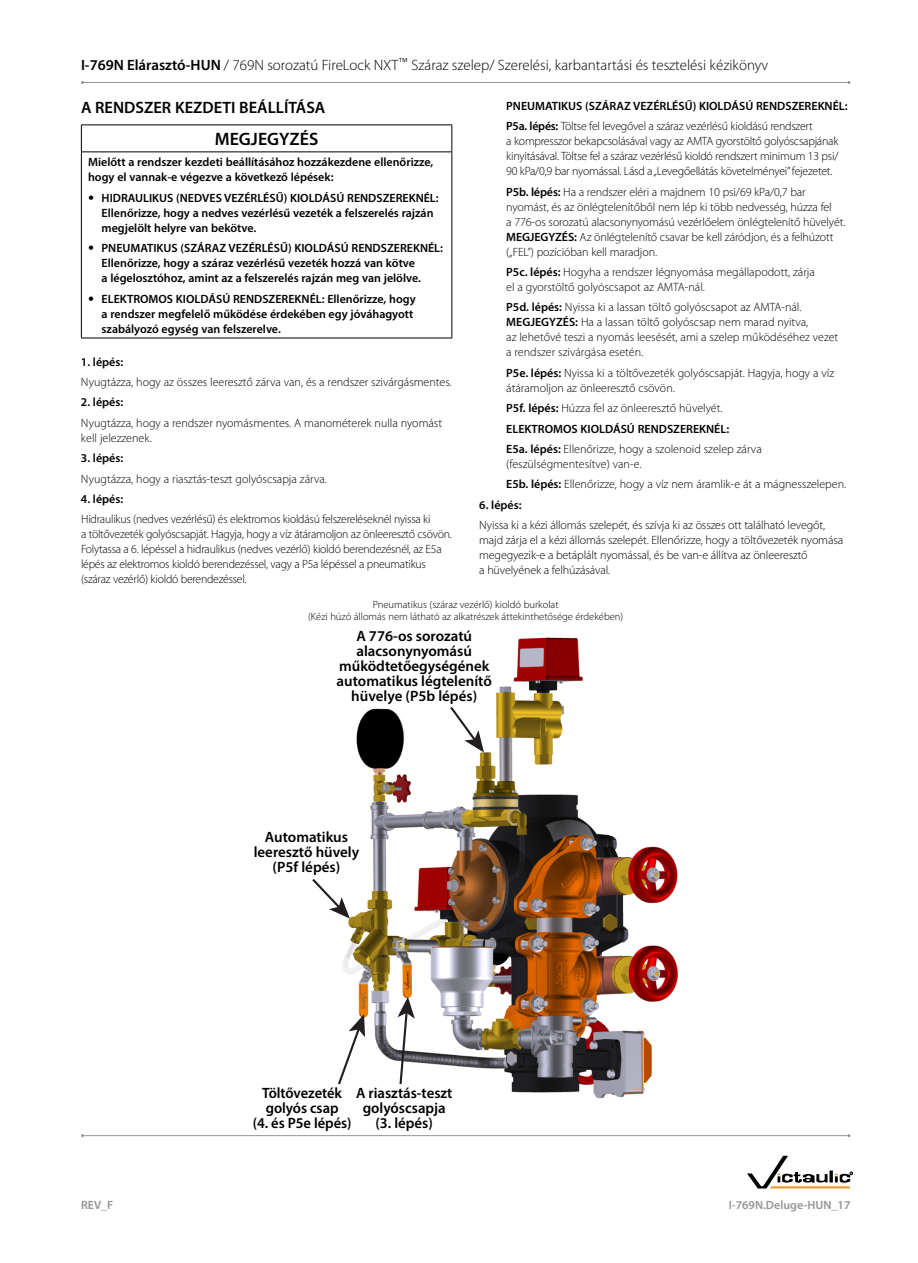
<style>
.page{position:relative;width:918px;height:1263px;background:#fff}
.page>*{position:absolute;margin:0;border:0;box-sizing:border-box;transform-origin:0 0}
.t1{font:600 18px "Myriad Pro";color:#000}
.t2{font:600 16.5px "Myriad Pro";color:#000}
.t3{font:600 15px/15px "Myriad Pro";color:#000;text-align:center}
.t4{font:300 15px "Myriad Pro";color:#000}
.t5{font:300 12px/15px "Myriad Pro";letter-spacing:-.01em;color:#000}
.t6{font:600 12px/15px "Myriad Pro";color:#000}
.t7{font:600 12px "Myriad Pro";color:#939598}
.t8{font:300 10.5px/12px "Myriad Pro";color:#000;text-align:center}
.s1{font-weight:600}
.s2{font-family:"Trade Gothic LT Std";font-weight:300}
.s3{font-weight:300}
</style>
<div class="page">
<hr style="left:82px;top:82px;width:767px;height:1px;background:#939598">
<img style="left:343px;top:637px;width:335px;height:462px">
<svg style="left:448px;top:704px;width:36px;height:48px"></svg>
<svg style="left:397px;top:997px;width:18px;height:89px"></svg>
<svg style="left:338px;top:1014px;width:27px;height:73px"></svg>
<svg style="left:312px;top:876px;width:38px;height:43px"></svg>
<hr style="left:81px;top:124px;width:371px;height:1px;background:#000">
<svg style="left:81px;top:125px;width:1px;height:26px"></svg>
<svg style="left:452px;top:125px;width:1px;height:26px"></svg>
<hr style="left:81px;top:151px;width:371px;height:1px;background:#000">
<hr style="left:81px;top:152px;width:1px;height:186px;background:#000">
<hr style="left:452px;top:152px;width:1px;height:186px;background:#000">
<hr style="left:81px;top:338px;width:371px;height:1px;background:#000">
<svg style="left:747px;top:1156px;width:106px;height:32px"></svg>
<hr style="left:83px;top:1135px;width:766px;height:1px;background:#939598">
<p class="t4" style="left:81px;top:57px;width:689px"><span class="s1">I-769N Elárasztó-HUN</span> / 769N sorozatú FireLock NXT<sup>™</sup> Száraz szelep/ Szerelési, karbantartási és tesztelési kézikönyv</p>
<h2 class="t2" style="left:81px;top:97px;width:246px">A RENDSZER KEZDETI BEÁLLÍTÁSA</h2>
<h1 class="t1" style="left:215px;top:128px;width:105px">MEGJEGYZÉS</h1>
<p class="t6" style="left:88px;top:154px;width:347px">Mielőtt a rendszer kezdeti beállításához hozzákezdene ellenőrizze, hogy el vannak-e végezve a következő lépések:</p>
<p class="t6" style="left:102px;top:190px;width:339px;text-indent:-14px"><span class="s2">•</span> HIDRAULIKUS (NEDVES VEZÉRLÉSŰ) KIOLDÁSÚ RENDSZEREKNÉL:<br>Ellenőrizze, hogy a nedves vezérlésű vezeték a felszerelés rajzán megjelölt helyre van bekötve.</p>
<p class="t6" style="left:102px;top:240px;width:343px;text-indent:-14px"><span class="s2">•</span> PNEUMATIKUS (SZÁRAZ VEZÉRLÉSŰ) KIOLDÁSÚ RENDSZEREKNÉL:<br>Ellenőrizze, hogy a száraz vezérlésű vezeték hozzá van kötve<br>a légelosztóhoz, amint az a felszerelés rajzán meg van jelölve.</p>
<p class="t6" style="left:102px;top:291px;width:316px;text-indent:-14px"><span class="s2">•</span> ELEKTROMOS KIOLDÁSÚ RENDSZEREKNÉL: Ellenőrizze, hogy a rendszer megfelelő működése érdekében egy jóváhagyott szabályozó egység van felszerelve.</p>
<p class="t6" style="left:81px;top:354px;width:44px">1. lépés:</p>
<p class="t5" style="left:81px;top:375px;width:372px">Nyugtázza, hogy az összes leeresztő zárva van, és a rendszer szivárgásmentes.</p>
<p class="t6" style="left:81px;top:394px;width:44px">2. lépés:</p>
<p class="t5" style="left:81px;top:415px;width:363px">Nyugtázza, hogy a rendszer nyomásmentes. A manométerek nulla nyomást kell jelezzenek.</p>
<p class="t6" style="left:81px;top:450px;width:44px">3. lépés:</p>
<p class="t5" style="left:81px;top:471px;width:248px">Nyugtázza, hogy a riasztás-teszt golyóscsapja zárva.</p>
<p class="t6" style="left:81px;top:491px;width:44px">4. lépés:</p>
<p class="t5" style="left:81px;top:512px;width:372px">Hidraulikus (nedves vezérlésű) és elektromos kioldású felszereléseknél nyissa ki<br>a töltővezeték golyóscsapját. Hagyja, hogy a víz átáramoljon az önleeresztő csövön.<br>Folytassa a 6. lépéssel a hidraulikus (nedves vezérlő) kioldó berendezésnél, az E5a lépés az elektromos kioldó berendezéssel, vagy a P5a lépéssel a pneumatikus (száraz vezérlő) kioldó berendezéssel.</p>
<p class="t6" style="left:506px;top:95px;width:343px;line-height:20.4px">PNEUMATIKUS (SZÁRAZ VEZÉRLÉSŰ) KIOLDÁSÚ RENDSZEREKNÉL:<br>P5a. lépés: <span class="s3">Töltse fel levegővel a száraz vezérlésű kioldású rendszert</span></p>
<p class="t5" style="left:506px;top:134px;width:334px;text-align:justify">a kompresszor bekapcsolásával vagy az AMTA gyorstöltő golyóscsapjának kinyitásával. Töltse fel a száraz vezérlésű kioldó rendszert minimum 13 psi/ 90 kPa/0,9 bar nyomással. Lásd a „Levegőellátás követelményei” fejezetet.</p>
<p class="t5" style="left:506px;top:184px;width:341px"><span class="s1">P5b. lépés:</span> Ha a rendszer eléri a majdnem 10 psi/69 kPa/0,7 bar nyomást, és az önlégtelenítőből nem lép ki több nedvesség, húzza fel<br>a 776-os sorozatú alacsonynyomású vezérlőelem önlégtelenítő hüvelyét.<br><span class="s1">MEGJEGYZÉS:</span> Az önlégtelenítő csavar be kell záródjon, és a felhúzott („FEL”) pozícióban kell maradjon.</p>
<p class="t5" style="left:506px;top:265px;width:310px"><span class="s1">P5c. lépés:</span> Hogyha a rendszer légnyomása megállapodott, zárja el a gyorstöltő golyóscsapot az AMTA-nál.</p>
<p class="t5" style="left:506px;top:300px;width:334px"><span class="s1">P5d. lépés:</span> Nyissa ki a lassan töltő golyóscsapot az AMTA-nál.<br><span class="s1">MEGJEGYZÉS:</span> Ha a lassan töltő golyóscsap nem marad nyitva,<br>az lehetővé teszi a nyomás leesését, ami a szelep működéséhez vezet a rendszer szivárgása esetén.</p>
<p class="t5" style="left:506px;top:365px;width:329px"><span class="s1">P5e. lépés:</span> Nyissa ki a töltővezeték golyóscsapját. Hagyja, hogy a víz átáramoljon az önleeresztő csövön.</p>
<p class="t5" style="left:506px;top:398px;width:257px;line-height:20.4px"><span class="s1">P5f. lépés:</span> Húzza fel az önleeresztő hüvelyét.<br><span class="s1">ELEKTROMOS KIOLDÁSÚ RENDSZEREKNÉL:<br>E5a. lépés:</span> Ellenőrizze, hogy a szolenoid szelep zárva</p>
<p class="t5" style="left:506px;top:454px;width:342px;line-height:20.4px">(feszülségmentesítve) van-e.<br><span class="s1">E5b. lépés:</span> Ellenőrizze, hogy a víz nem áramlik-e át a mágnesszelepen.</p>
<p class="t6" style="left:479px;top:497px;width:44px">6. lépés:</p>
<p class="t5" style="left:479px;top:518px;width:365px">Nyissa ki a kézi állomás szelepét, és szívja ki az összes ott található levegőt, majd zárja el a kézi állomás szelepét. Ellenőrizze, hogy a töltővezeték nyomása megegyezik-e a betáplált nyomással, és be van-e állítva az önleeresztő<br>a hüvelyének a felhúzásával.</p>
<p class="t8" style="left:308px;top:599px;width:317px">Pneumatikus (száraz vezérlő) kioldó burkolat<br>(Kézi húzó állomás nem látható az alkatrészek áttekinthetősége érdekében)</p>
<p class="t3" style="left:337px;top:628px;width:157px">A 776-os sorozatú alacsonynyomású működtetőegységének automatikus légtelenítő hüvelye (P5b lépés)</p>
<p class="t3" style="left:254px;top:829px;width:107px">Automatikus leeresztő hüvely (P5f lépés)</p>
<p class="t3" style="left:253px;top:1085px;width:100px">Töltővezeték golyós csap<br>(4. és P5e lépés)</p>
<p class="t3" style="left:356px;top:1085px;width:98px">A riasztás-teszt golyóscsapja (3. lépés)</p>
<p class="t7" style="left:81px;top:1197px;width:34px">REV_F</p>
<p class="t7" style="left:729px;top:1197px;width:123px">I-769N.Deluge-HUN_17</p>
</div>
